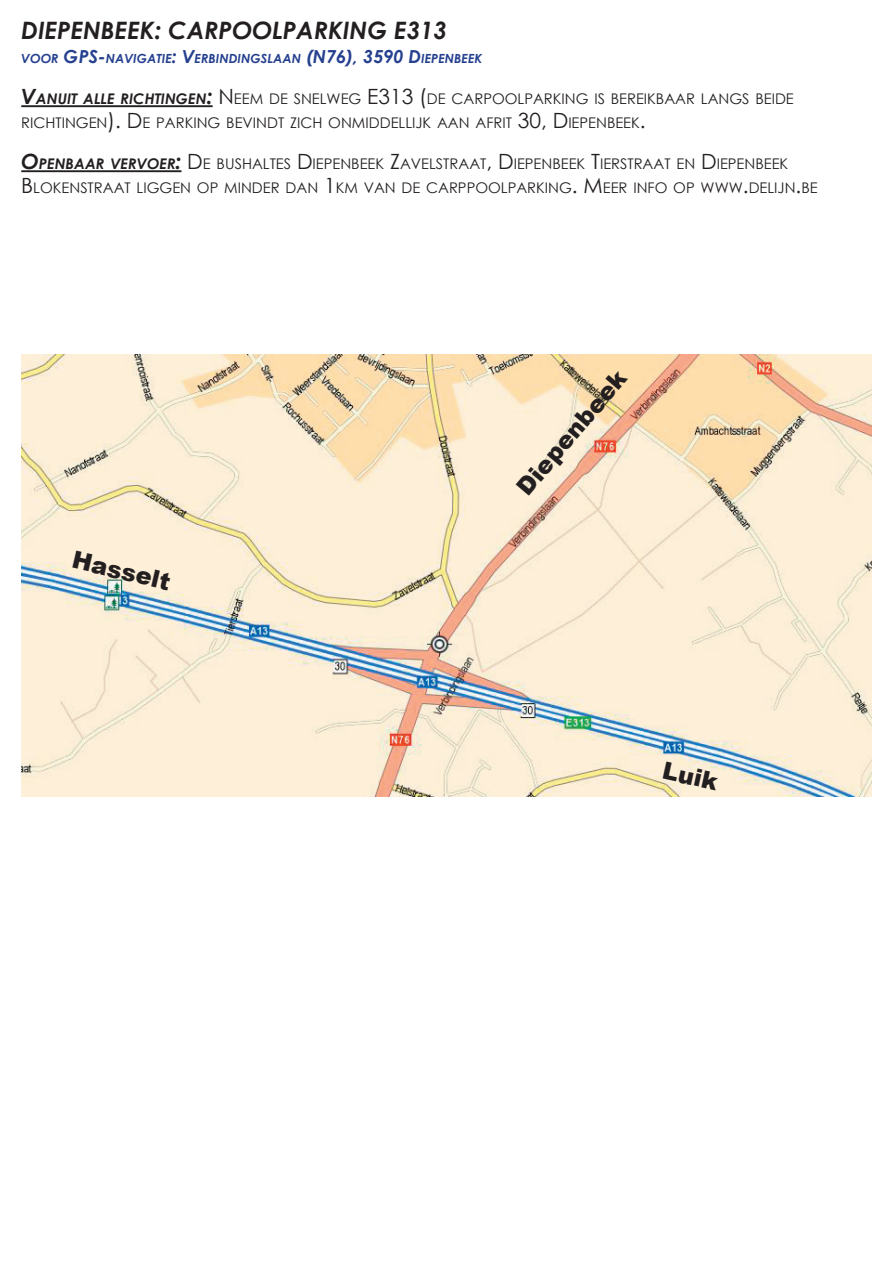
<style>
.page{position:relative;width:893px;height:1263px;background:#fff}
.page>*{position:absolute;margin:0;border:0;box-sizing:border-box;transform-origin:0 0}
.t1{font:italic 700 24px "Century Gothic";color:#231f20}
.t2{font:900 24px "Arial";color:#231f20}
.t3{font:14.7px/24px "Century Gothic";color:#231f20}
.t4{font:italic 700 12.6px "Century Gothic";color:#25408f}
.s1{font-size:18px}
.s2{font-weight:700;font-style:italic;font-size:21px}
.s3{font-weight:700;font-style:italic}
.s4{font-size:21px}
</style>
<div class="page">
<hr style="left:21px;top:105px;width:192px;height:2px;background:#231f20">
<hr style="left:21px;top:170px;width:160px;height:2px;background:#231f20">
<img style="left:21px;top:354px;width:851px;height:442px">
<h1 class="t1" style="left:21px;top:12px;width:427px">DIEPENBEEK: CARPOOLPARKING E313</h1>
<p class="t4" style="left:21px;top:49px;width:463px">VOOR <span class="s1">GPS-</span>NAVIGATIE<span class="s1">: V</span>ERBINDINGSLAAN <span class="s1">(N76), 3590 D</span>IEPENBEEK</p>
<p class="t3" style="left:21px;top:87px;width:774px"><span class="s2">V</span><span class="s3">ANUIT ALLE RICHTINGEN</span><span class="s2">:</span> <span class="s4">N</span>EEM DE SNELWEG <span class="s4">E313 (</span>DE CARPOOLPARKING IS BEREIKBAAR LANGS BEIDE<br>RICHTINGEN<span class="s4">). D</span>E PARKING BEVINDT ZICH ONMIDDELLIJK AAN AFRIT <span class="s4">30, D</span>IEPENBEEK<span class="s4">.</span></p>
<p class="t3" style="left:21px;top:152px;width:798px"><span class="s2">O</span><span class="s3">PENBAAR VERVOER</span><span class="s2">:</span> <span class="s4">D</span>E BUSHALTES <span class="s4">D</span>IEPENBEEK <span class="s4">Z</span>AVELSTRAAT<span class="s4">, D</span>IEPENBEEK <span class="s4">T</span>IERSTRAAT EN <span class="s4">D</span>IEPENBEEK<br><span class="s4">B</span>LOKENSTRAAT LIGGEN OP MINDER DAN <span class="s4">1</span>KM VAN DE CARPPOOLPARKING<span class="s4">. M</span>EER INFO OP WWW<span class="s4">.</span>DELIJN<span class="s4">.</span>BE</p>
<h1 class="t2" style="left:77px;top:542px;width:101px;rotate:13deg">Hasselt</h1>
<h1 class="t2" style="left:508px;top:480px;width:156px;rotate:-50deg">Diepenbeek</h1>
<h1 class="t2" style="left:666px;top:753px;width:58px;rotate:12deg">Luik</h1>
</div>
